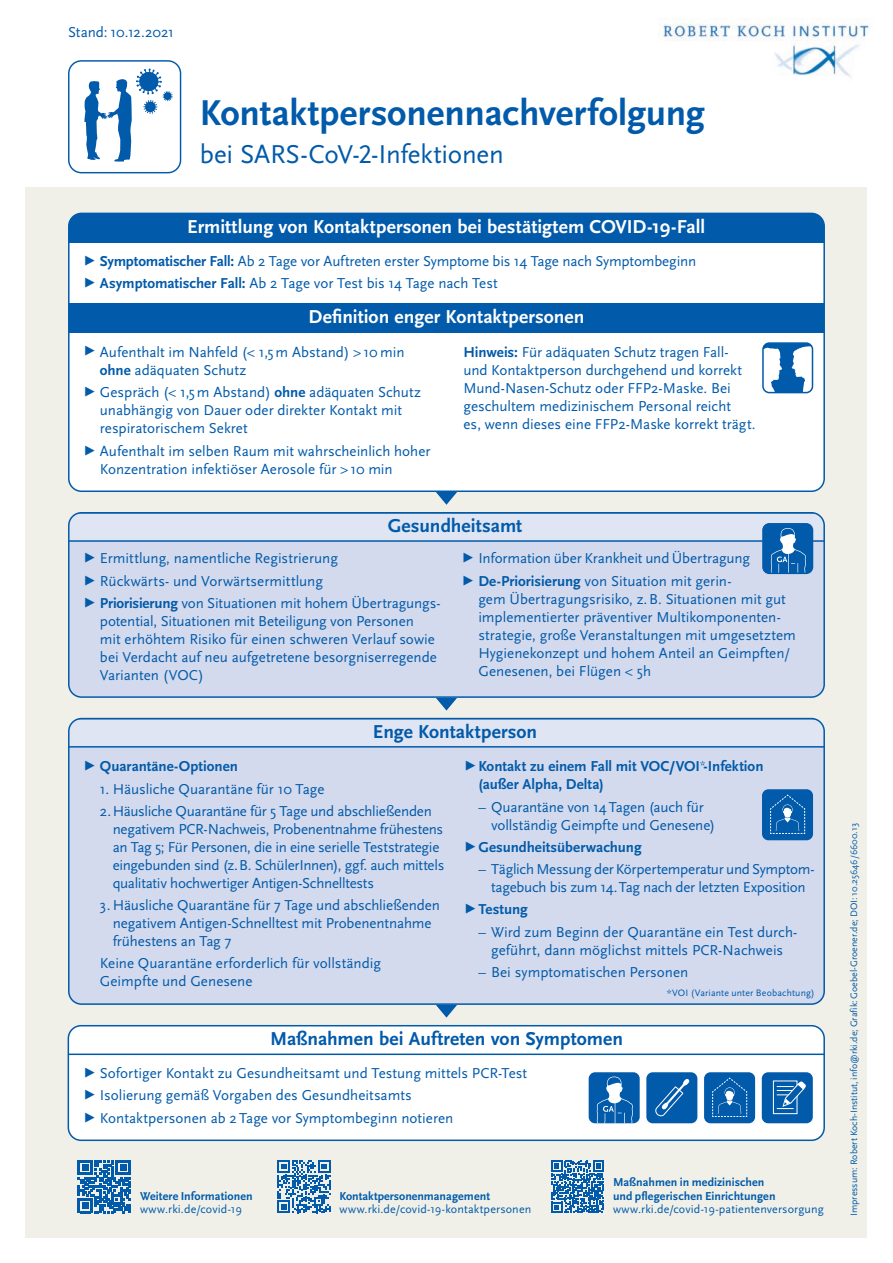
<style>
.page{position:relative;width:893px;height:1263px;background:#fff}
.page>*{position:absolute;margin:0;border:0;box-sizing:border-box;transform-origin:0 0}
.t1{font:700 37.5px "Scala Sans Pro";letter-spacing:-.005em;color:#015aaa}
.t2{font:27px "Scala Sans Pro";letter-spacing:-.01em;color:#015aaa}
.t3{font:700 19.5px "Scala Sans Pro";color:#fff}
.t4{font:700 19.5px "Scala Sans Pro";color:#015aaa}
.BULLETS{font:15px/18px "Scala Sans Pro";letter-spacing:-.005em;color:#015aaa}
.t5{font:700 15px/18px "Scala Sans Pro";color:#015aaa}
.BULLETS-2{font:700 12px/13.5px "Scala Sans Pro";letter-spacing:.005em;color:#015aaa}
.BULLETS-3{font:12px/13.5px "Scala Sans Pro";letter-spacing:.01em;color:#015aaa}
.BULLETS-4{font:9.75px "Scala Sans Pro";color:#015aaa}
.s1{font-size:13.5px}
.s2{font-weight:700}
.s3{font-weight:400;font-size:13.5px}
.s4{font-weight:400}
</style>
<div class="page">
<div style="left:26px;top:187px;width:841px;height:1050px;background:#f0f0e8"></div>
<img style="left:658px;top:18px;width:212px;height:59px">
<div style="left:68px;top:60px;width:113px;height:113px;border:1px solid #015aaa;border-radius:13px"></div>
<svg style="left:84px;top:68px;width:89px;height:94px"></svg>
<svg style="left:78px;top:1160px;width:53px;height:53px"></svg>
<svg style="left:277px;top:1160px;width:53px;height:53px"></svg>
<svg style="left:551px;top:1160px;width:53px;height:53px"></svg>
<svg style="left:436px;top:492px;width:21px;height:13px"></svg>
<svg style="left:436px;top:698px;width:21px;height:13px"></svg>
<svg style="left:436px;top:1005px;width:21px;height:12px"></svg>
<div style="left:68px;top:1026px;width:756px;height:114px;background:#fff;border-radius:13px"></div>
<svg style="left:68px;top:1026px;width:756px;height:29px"></svg>
<div style="left:68px;top:1025px;width:757px;height:116px;border:2px solid #015aaa;border-radius:13px"></div>
<div style="left:762px;top:1072px;width:51px;height:51px;background:#015aaa;border-radius:6px"></div>
<div style="left:773px;top:1081px;width:24px;height:33px;border:1px solid #fff"></div>
<svg style="left:777px;top:1081px;width:29px;height:28px"></svg>
<div style="left:704px;top:1072px;width:51px;height:51px;background:#015aaa;border-radius:6px"></div>
<svg style="left:712px;top:1077px;width:35px;height:40px"></svg>
<div style="left:589px;top:1072px;width:51px;height:51px;background:#015aaa;border-radius:6px"></div>
<svg style="left:597px;top:1076px;width:36px;height:47px"></svg>
<div style="left:646px;top:1072px;width:51px;height:51px;background:#015aaa;border-radius:6px"></div>
<svg style="left:655px;top:1079px;width:34px;height:37px"></svg>
<div style="left:69px;top:718px;width:755px;height:286px;background:#d4daed;border-radius:13px"></div>
<div style="left:69px;top:718px;width:755px;height:29px;background:#e0e5f3"></div>
<div style="left:68px;top:718px;width:757px;height:287px;border:2px solid #015aaa;border-radius:13px"></div>
<div style="left:69px;top:513px;width:755px;height:184px;background:#d4daed;border-radius:13px"></div>
<div style="left:68px;top:512px;width:757px;height:186px;border:2px solid #015aaa;border-radius:13px"></div>
<svg style="left:69px;top:513px;width:755px;height:60px"></svg>
<div style="left:762px;top:523px;width:51px;height:51px;border:2px solid #015aaa;border-radius:6px"></div>
<div style="left:69px;top:213px;width:755px;height:278px;background:#fff;border-radius:13px"></div>
<div style="left:69px;top:303px;width:755px;height:29px;background:#015aaa"></div>
<div style="left:69px;top:213px;width:755px;height:29px;background:#015aaa"></div>
<div style="left:68px;top:213px;width:757px;height:279px;border:2px solid #015aaa;border-radius:13px"></div>
<svg style="left:765px;top:345px;width:47px;height:48px"></svg>
<div style="left:762px;top:342px;width:51px;height:51px;border:2px solid #015aaa;border-radius:6px"></div>
<div style="left:762px;top:789px;width:51px;height:51px;background:#015aaa;border-radius:6px"></div>
<svg style="left:770px;top:794px;width:35px;height:40px"></svg>
<p class="BULLETS" style="left:68px;top:23px;width:107px">Stand: 10.12.2021</p>
<p class="t1" style="left:200px;top:91px;width:507px">Kontaktpersonennachverfolgung</p>
<p class="t2" style="left:200px;top:138px;width:305px">bei SARS-CoV-2-Infektionen</p>
<p class="t3" style="left:187px;top:215px;width:519px">Ermittlung von Kontaktpersonen bei bestätigtem COVID-19-Fall</p>
<p class="BULLETS" style="left:83px;top:252px;width:615px"><span class="s1">▶</span> <span class="s2">Symptomatischer Fall:</span> Ab 2 Tage vor Auftreten erster Symptome bis 14 Tage nach Symptombeginn</p>
<p class="BULLETS" style="left:83px;top:274px;width:417px"><span class="s1">▶</span> <span class="s2">Asymptomatischer Fall:</span> Ab 2 Tage vor Test bis 14 Tage nach Test</p>
<p class="t3" style="left:309px;top:305px;width:277px">Definition enger Kontaktpersonen</p>
<p class="BULLETS" style="left:100px;top:343px;width:306px;text-indent:-17px"><span class="s1">▶</span> Aufenthalt im Nahfeld (&lt; 1,5m Abstand) &gt;10 min <span class="s2">ohne</span> adäquaten Schutz</p>
<p class="BULLETS" style="left:100px;top:383px;width:323px;text-indent:-17px"><span class="s1">▶</span> Gespräch (&lt; 1,5m Abstand) <span class="s2">ohne</span> adäquaten Schutz unabhängig von Dauer oder direkter Kontakt mit respiratorischem Sekret</p>
<p class="BULLETS" style="left:100px;top:442px;width:332px;text-indent:-17px"><span class="s1">▶</span> Aufenthalt im selben Raum mit wahrscheinlich hoher<br>Konzentration infektiöser Aerosole für &gt;10 min</p>
<p class="BULLETS" style="left:463px;top:343px;width:294px"><span class="s2">Hinweis:</span> Für adäquaten Schutz tragen Fall&shy;und Kontaktperson durchgehend und korrekt Mund-Nasen-Schutz oder FFP2-Maske. Bei geschultem medizinischem Personal reicht<br>es, wenn dieses eine FFP2-Maske korrekt trägt.</p>
<p class="t4" style="left:388px;top:514px;width:136px">Gesundheitsamt</p>
<p class="BULLETS" style="left:83px;top:549px;width:257px"><span class="s1">▶</span> Ermittlung, namentliche Registrierung</p>
<p class="BULLETS" style="left:83px;top:572px;width:242px"><span class="s1">▶</span> Rückwärts- und Vorwärtsermittlung</p>
<p class="BULLETS" style="left:100px;top:594px;width:341px;text-indent:-17px"><span class="s1">▶</span> <span class="s2">Priorisierung</span> von Situationen mit hohem Übertragungs&shy;potential, Situationen mit Beteiligung von Personen<br>mit erhöhtem Risiko für einen schweren Verlauf sowie bei Verdacht auf neu aufgetretene besorgniserregende Varianten (VOC)</p>
<p class="BULLETS" style="left:461px;top:547px;width:290px;line-height:22.2px"><span class="s1">▶</span> Information über Krankheit und Übertragung <span class="s1">▶</span> <span class="s2">De-Priorisierung</span> von Situation mit gerin-</p>
<p class="BULLETS" style="left:478px;top:590px;width:319px">gem Übertragungsrisiko, z.B. Situationen mit gut implementierter präventiver Multikomponenten&shy;strategie, große Veranstaltungen mit umgesetztem Hygienekonzept und hohem Anteil an Geimpften/ Genesenen, bei Flügen &lt; 5h</p>
<p class="t4" style="left:373px;top:720px;width:166px">Enge Kontaktperson</p>
<p class="t5" style="left:83px;top:757px;width:157px"><span class="s3">▶</span> Quarantäne-Optionen</p>
<p class="BULLETS" style="left:100px;top:780px;width:226px">1. Häusliche Quarantäne für 10 Tage</p>
<p class="BULLETS" style="left:113px;top:802px;width:333px;text-indent:-13px">2.Häusliche Quarantäne für 5 Tage und abschließenden negativem PCR-Nachweis, Probenentnahme frühestens an Tag 5; Für Personen, die in eine serielle Teststrategie eingebunden sind (z.B. SchülerInnen), ggf. auch mittels qualitativ hochwertiger Antigen-Schnelltests</p>
<p class="BULLETS" style="left:113px;top:896px;width:329px;text-indent:-13px">3. Häusliche Quarantäne für 7 Tage und abschließenden negativem Antigen-Schnelltest mit Probenentnahme frühestens an Tag 7</p>
<p class="BULLETS" style="left:100px;top:954px;width:283px">Keine Quarantäne erforderlich für vollständig<br>Geimpfte und Genesene</p>
<p class="t5" style="left:478px;top:757px;width:287px;text-indent:-15px"><span class="s3">▶</span>Kontakt zu einem Fall mit VOC/VOI<sup>*</sup>-Infektion (außer Alpha, Delta)</p>
<p class="BULLETS" style="left:491px;top:798px;width:226px;text-indent:-13px">– Quarantäne von 14 Tagen (auch für vollständig Geimpfte und Genesene)</p>
<p class="t5" style="left:463px;top:838px;width:180px"><span class="s3">▶</span>Gesundheitsüberwachung</p>
<p class="BULLETS" style="left:478px;top:860px;width:338px;text-align:center">– Täglich Messung der Körpertemperatur und Symptom&shy;tagebuch bis zum 14.Tag nach der letzten Exposition</p>
<p class="t5" style="left:463px;top:900px;width:66px"><span class="s3">▶</span>Testung</p>
<p class="BULLETS" style="left:478px;top:923px;width:319px;text-align:center">– Wird zum Beginn der Quarantäne ein Test durch&shy;geführt, dann möglichst mittels PCR-Nachweis</p>
<p class="BULLETS" style="left:478px;top:963px;width:211px">– Bei symptomatischen Personen</p>
<p class="BULLETS-4" style="left:667px;top:987px;width:149px">*VOI (Variante unter Beobachtung)</p>
<p class="t4" style="left:270px;top:1027px;width:354px">Maßnahmen bei Auftreten von Symptomen</p>
<p class="BULLETS" style="left:83px;top:1064px;width:446px"><span class="s1">▶</span> Sofortiger Kontakt zu Gesundheitsamt und Testung mittels PCR-Test</p>
<p class="BULLETS" style="left:83px;top:1086px;width:331px"><span class="s1">▶</span> Isolierung gemäß Vorgaben des Gesundheitsamts</p>
<p class="BULLETS" style="left:83px;top:1109px;width:372px"><span class="s1">▶</span> Kontaktpersonen ab 2 Tage vor Symptombeginn notieren</p>
<p class="BULLETS-2" style="left:140px;top:1189px;width:114px">Weitere Informationen</p>
<p class="BULLETS-3" style="left:140px;top:1202px;width:103px">www.rki.de/covid-19</p>
<p class="BULLETS-3" style="left:340px;top:1189px;width:193px"><span class="s2">Kontaktpersonenmanagement </span>www.rki.de/covid-19-kontaktpersonen</p>
<p class="BULLETS-2" style="left:613px;top:1175px;width:212px">Maßnahmen in medizinischen<br>und pflegerischen Einrichtungen <span class="s4">www.rki.de/covid-19-patientenversorgung</span></p>
<p class="BULLETS-4" style="left:848px;top:1216px;width:395px;rotate:-90deg">Impressum: Robert Koch-Institut, info@rki.de; Grafik: Goebel-Groener.de; DOI: 10.25646/6600.13</p>
</div>
